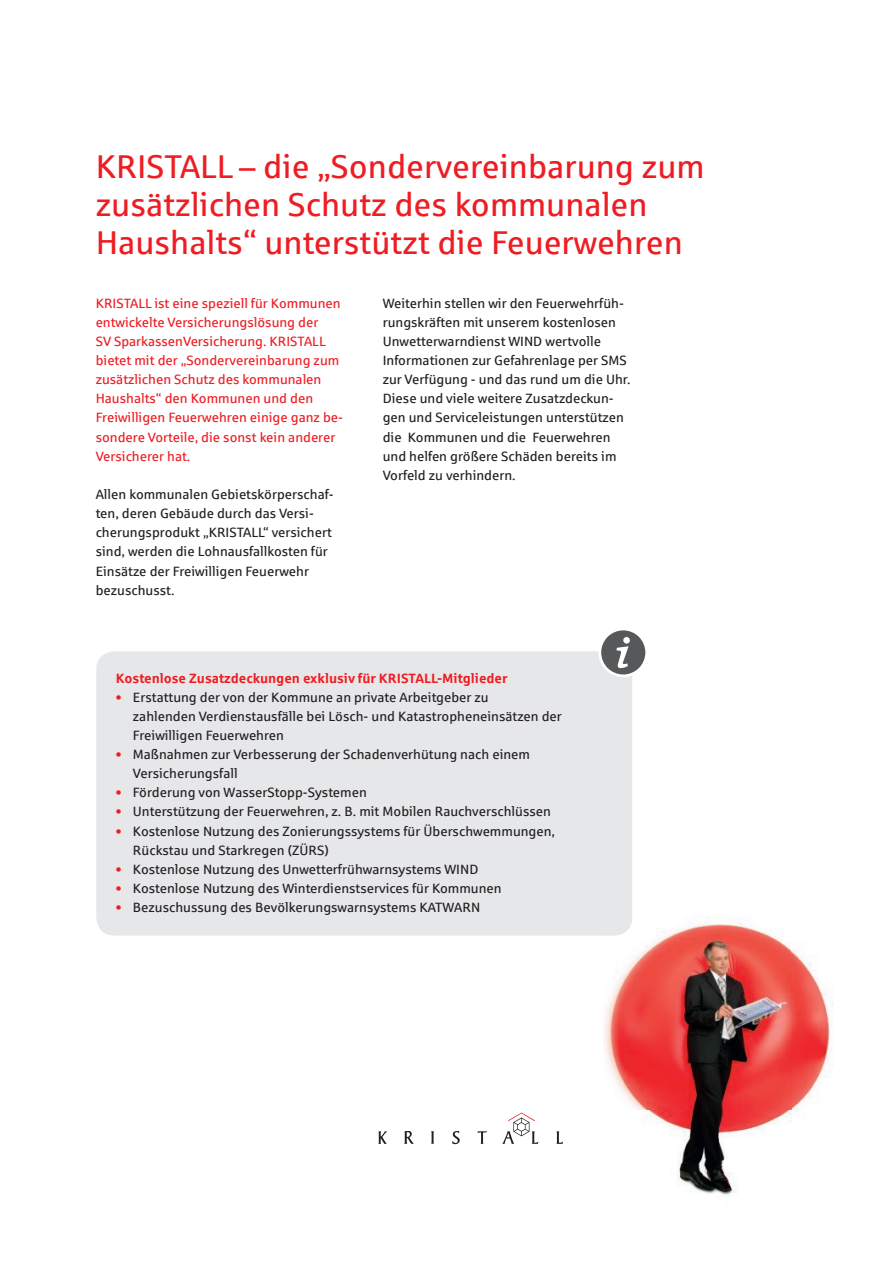
<style>
.page{position:relative;width:893px;height:1263px;background:#fff}
.page>*{position:absolute;margin:0;border:0;box-sizing:border-box;transform-origin:0 0}
.t1{font:33px/38.2px "Sparkasse Rg";color:#ee1d23}
.t2{font:13.5px/19.2px "Sparkasse Rg";color:#231f20}
.t3{font:13.5px/19.2px "Sparkasse Rg";color:#ee1d23}
.t4{font:700 13.5px "Sparkasse Rg";color:#ee1d23}
.s1{color:#ee1d23}
</style>
<div class="page">
<svg style="left:556px;top:1131px;width:7px;height:13px"></svg>
<svg style="left:431px;top:1131px;width:3px;height:13px"></svg>
<svg style="left:404px;top:1131px;width:10px;height:13px"></svg>
<svg style="left:378px;top:1131px;width:9px;height:13px"></svg>
<svg style="left:477px;top:1131px;width:10px;height:13px"></svg>
<svg style="left:452px;top:1131px;width:8px;height:13px"></svg>
<svg style="left:502px;top:1112px;width:36px;height:32px"></svg>
<div style="left:96px;top:651px;width:536px;height:284px;background:#e6e7e9;border-radius:18px"></div>
<svg style="left:598px;top:630px;width:48px;height:47px"></svg>
<img style="left:603px;top:917px;width:230px;height:278px">
<img style="left:603px;top:917px;width:29px;height:18px">
<h1 class="t1" style="left:96px;top:146px;width:610px">KRISTALL – die „Sondervereinbarung zum zusätzlichen Schutz des kommunalen<br>Haushalts“ unterstützt die Feuerwehren</h1>
<p class="t3" style="left:96px;top:293px;width:249px">KRISTALL ist eine speziell für Kommunen entwickelte Versicherungslösung der<br>SV SparkassenVersicherung. KRISTALL bietet mit der „Sondervereinbarung zum zusätzlichen Schutz des kommunalen Haushalts“ den Kommunen und den Freiwilligen Feuerwehren einige ganz be&shy;sondere Vorteile, die sonst kein anderer Versicherer hat.</p>
<p class="t2" style="left:96px;top:484px;width:240px">Allen kommunalen Gebietskörperschaf&shy;ten, deren Gebäude durch das Versi&shy;cherungsprodukt „KRISTALL“ versichert sind, werden die Lohnausfallkosten für Einsätze der Freiwilligen Feuerwehr bezuschusst.</p>
<p class="t2" style="left:383px;top:293px;width:249px">Weiterhin stellen wir den Feuerwehrfüh&shy;rungskräften mit unserem kostenlosen Unwetterwarndienst WIND wertvolle Informationen zur Gefahrenlage per SMS zur Verfügung - und das rund um die Uhr.<br>Diese und viele weitere Zusatzdeckun&shy;gen und Serviceleistungen unterstützen die Kommunen und die Feuerwehren und helfen größere Schäden bereits im Vorfeld zu verhindern.</p>
<p class="t4" style="left:116px;top:669px;width:393px">Kostenlose Zusatzdeckungen exklusiv für KRISTALL-Mitglieder</p>
<p class="t2" style="left:133px;top:687px;width:430px;text-indent:-17px"><span class="s1">•</span> Erstattung der von der Kommune an private Arbeitgeber zu<br>zahlenden Verdienstausfälle bei Lösch- und Katastropheneinsätzen der<br>Freiwilligen Feuerwehren</p>
<p class="t2" style="left:133px;top:744px;width:399px;text-indent:-17px"><span class="s1">•</span> Maßnahmen zur Verbesserung der Schadenverhütung nach einem<br>Versicherungsfall</p>
<p class="t2" style="left:116px;top:783px;width:252px"><span class="s1">•</span> Förderung von WasserStopp-Systemen</p>
<p class="t2" style="left:116px;top:802px;width:436px"><span class="s1">•</span> Unterstützung der Feuerwehren, z. B. mit Mobilen Rauchverschlüssen</p>
<p class="t2" style="left:133px;top:821px;width:424px;text-indent:-17px"><span class="s1">•</span> Kostenlose Nutzung des Zonierungssystems für Überschwemmungen,<br>Rückstau und Starkregen (ZÜRS)</p>
<p class="t2" style="left:116px;top:859px;width:364px"><span class="s1">•</span> Kostenlose Nutzung des Unwetterfrühwarnsystems WIND</p>
<p class="t2" style="left:116px;top:878px;width:387px"><span class="s1">•</span> Kostenlose Nutzung des Winterdienstservices für Kommunen</p>
<p class="t2" style="left:116px;top:897px;width:366px"><span class="s1">•</span> Bezuschussung des Bevölkerungswarnsystems KATWARN</p>
</div>
